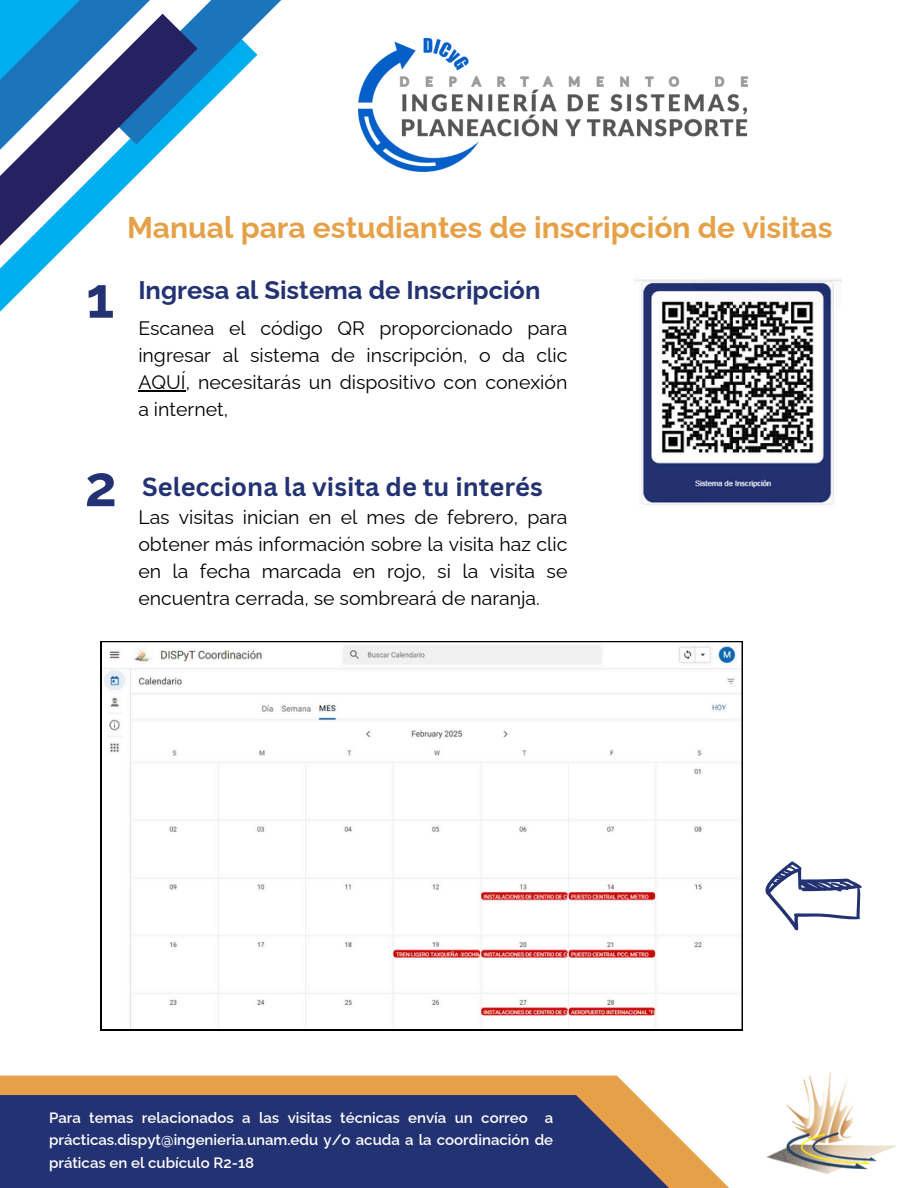
<style>
.page{position:relative;width:918px;height:1188px;background:#fff}
.page>*{position:absolute;margin:0;border:0;box-sizing:border-box;transform-origin:0 0}
.t1{font:700 57px "Raleway";color:#233272}
.t2{font:700 30px "Raleway";color:#e6a148}
.t3{font:700 25.5px "Raleway";color:#233272}
.t4{font:700 25.5px "Canva Sans";color:#233272}
.t5{font:19.5px/27px "Raleway";color:#000;text-align:justify}
.t6{font:600 15px/22.5px "Raleway";color:#fff;text-align:justify}
</style>
<div class="page">
<svg style="left:101px;top:641px;width:641px;height:389px"></svg>
<svg style="left:765px;top:861px;width:97px;height:69px"></svg>
<svg style="left:0;top:1076px;width:729px;height:112px;fill:#e6a148"></svg>
<svg style="left:0;top:1095px;width:705px;height:93px;background:#3a4273"></svg>
<img style="left:635px;top:279px;width:207px;height:226px">
<img style="left:767px;top:1072px;width:129px;height:102px">
<img style="left:359px;top:39px;width:389px;height:133px">
<svg style="left:0;top:246px;width:66px;height:66px"></svg>
<svg style="left:0;top:0;width:281px;height:114px"></svg>
<svg style="left:0;top:14px;width:198px;height:232px"></svg>
<hr style="left:138px;top:390px;width:48px;height:1px;background:#000">
<p class="t2" style="left:127px;top:210px;width:707px">Manual para estudiantes de inscripción de visitas</p>
<p class="t1" style="left:86px;top:264px;width:30px">1</p>
<h1 class="t3" style="left:138px;top:275px;width:404px">Ingresa al Sistema de Inscripción</h1>
<p class="t5" style="left:138px;top:315px;width:431px">Escanea el código QR proporcionado para ingresar al sistema de inscripción, o da clic AQUÍ, necesitarás un dispositivo con conexión a internet,</p>
<h2 class="t1" style="left:85px;top:453px;width:34px">2</h2>
<p class="t4" style="left:142px;top:469px;width:402px">Selecciona la visita de tu interés</p>
<h3 class="t5" style="left:138px;top:503px;width:431px">Las visitas inician en el mes de febrero, para obtener más información sobre la visita haz clic en la fecha marcada en rojo, si la visita se encuentra cerrada, se sombreará de naranja.</h3>
<p class="t6" style="left:49px;top:1106px;width:506px">Para temas relacionados a las visitas técnicas envía un correo a prácticas.dispyt@ingenieria.unam.edu y/o acuda a la coordinación de práticas en el cubículo R2-18</p>
</div>
